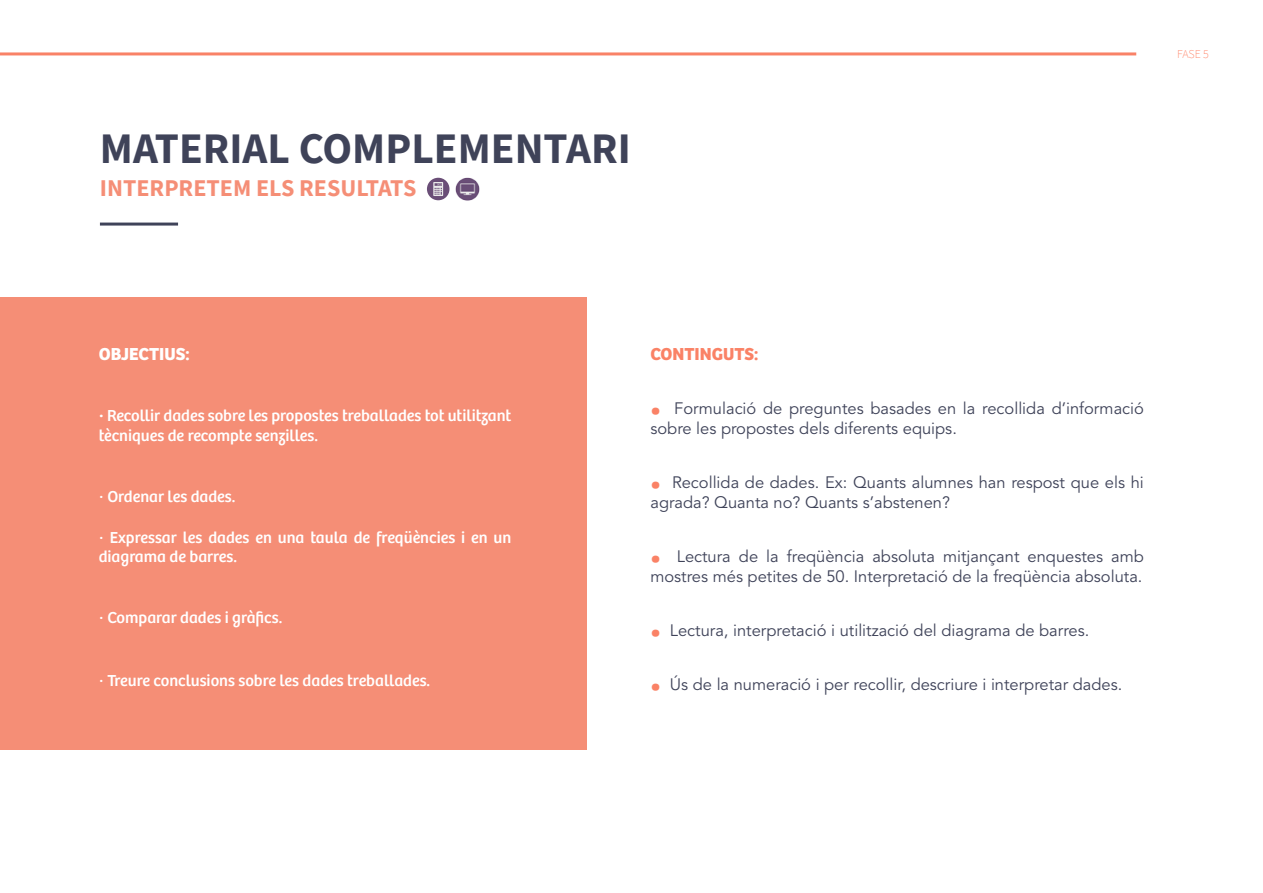
<style>
.page{position:relative;width:1263px;height:893px;background:#fff}
.page>*{position:absolute;margin:0;border:0;box-sizing:border-box;transform-origin:0 0}
.t1{font:700 45px "Bree";color:#fa8266}
.t2{font:700 43.5px "Source Sans Pro";color:#3f4359}
.t3{font:700 24px "Source Sans Pro";color:#f58e76}
.t4{font:700 18px "Bree";color:#fa8266}
.t5{font:700 18px "Bree";color:#fff}
.t6{font:16.5px/19.8px "Avenir LT Std";color:#3f4359}
.t7{font:16.5px/19.8px "Bree";color:#fff}
.t8{font:200 12px "Source Sans Pro";color:#ff6947}
.s1{font-weight:700}
</style>
<div class="page">
<hr style="left:0;top:52px;width:1136px;height:3px;background:#f98267">
<hr style="left:100px;top:223px;width:78px;height:3px;background:#3f4359">
<div style="left:427px;top:178px;width:22px;height:22px;background:#6a4e77;border-radius:50%"></div>
<svg style="left:433px;top:182px;width:10px;height:14px"></svg>
<img style="left:455px;top:177px;width:25px;height:24px">
<div style="left:0;top:297px;width:587px;height:452px;background:#f58e76"></div>
<h2 class="t2" style="left:100px;top:119px;width:532px">MATERIAL COMPLEMENTARI</h2>
<h3 class="t3" style="left:100px;top:172px;width:318px">INTERPRETEM ELS RESULTATS</h3>
<p class="t8" style="left:1177px;top:47px;width:33px">FASE 5</p>
<p class="t5" style="left:99px;top:343px;width:92px">OBJECTIUS:</p>
<p class="t7" style="left:99px;top:406px;width:414px"><span class="s1">·</span> Recollir dades sobre les propostes treballades tot utilitzant tècniques de recompte senzilles.</p>
<p class="t7" style="left:99px;top:486px;width:138px">· Ordenar les dades.</p>
<p class="t7" style="left:99px;top:527px;width:414px">· Expressar les dades en una taula de freqüències i en un diagrama de barres.</p>
<p class="t7" style="left:99px;top:608px;width:185px">· Comparar dades i gràfics.</p>
<p class="t7" style="left:99px;top:671px;width:333px">· Treure conclusions sobre les dades treballades.</p>
<p class="t4" style="left:650px;top:343px;width:109px">CONTINGUTS:</p>
<p class="t6" style="left:650px;top:399px;width:495px;text-indent:24px">Formulació de preguntes basades en la recollida d’informació sobre les propostes dels diferents equips.</p>
<h1 class="t1" style="left:650px;top:372px;width:12px">.</h1>
<p class="t6" style="left:650px;top:473px;width:495px;text-indent:22px">Recollida de dades. Ex: Quants alumnes han respost que els hi agrada? Quanta no? Quants s’abstenen?</p>
<h1 class="t1" style="left:650px;top:446px;width:12px">.</h1>
<p class="t6" style="left:650px;top:547px;width:495px;text-align:right">Lectura de la freqüència absoluta mitjançant enquestes amb mostres més petites de 50. Interpretació de la freqüència absoluta.</p>
<h1 class="t1" style="left:650px;top:520px;width:12px">.</h1>
<h1 class="t1" style="left:650px;top:593px;width:12px">.</h1>
<p class="t6" style="left:670px;top:621px;width:421px">Lectura, interpretació i utilització del diagrama de barres.</p>
<h1 class="t1" style="left:650px;top:647px;width:12px">.</h1>
<p class="t6" style="left:670px;top:675px;width:454px">Ús de la numeració i per recollir, descriure i interpretar dades.</p>
</div>
